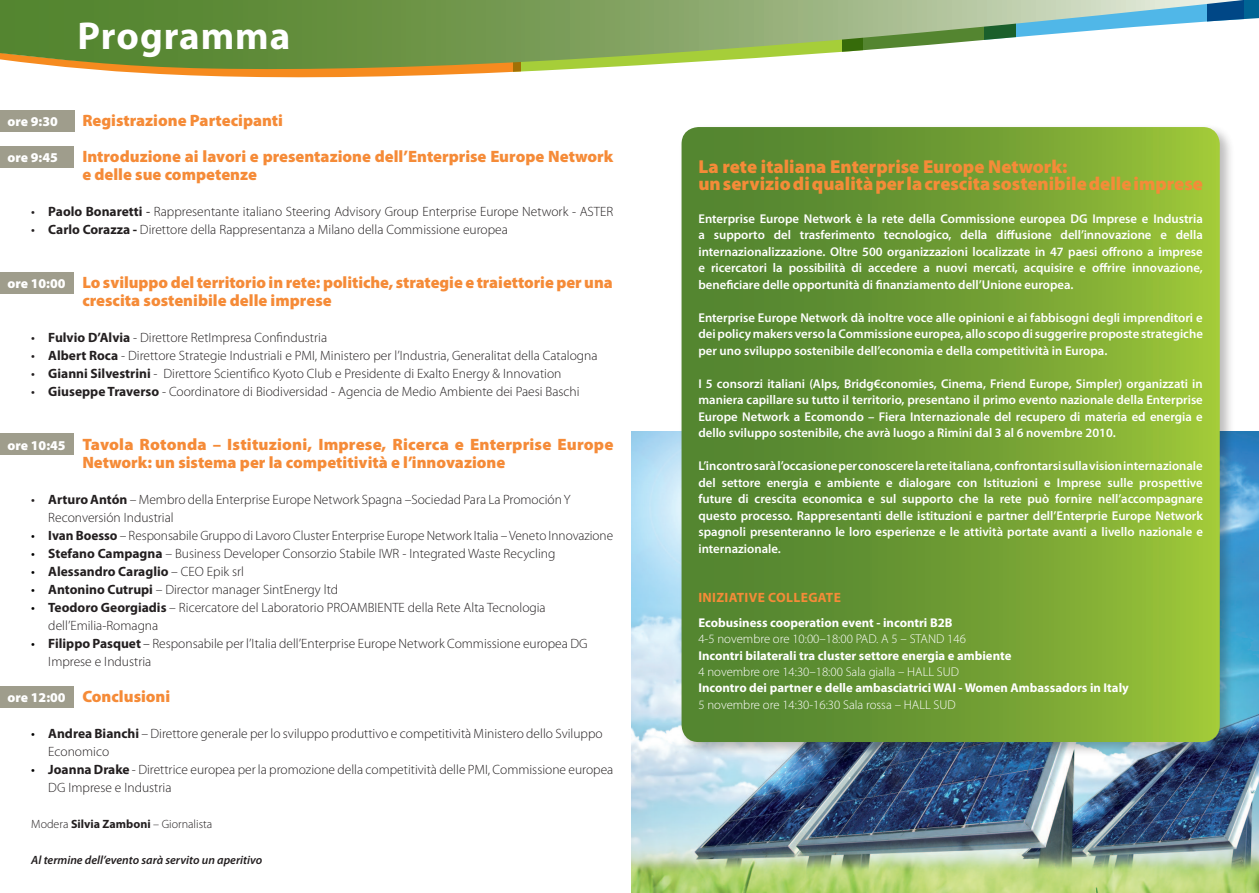
<style>
.page{position:relative;width:1259px;height:893px;background:#fff}
.page>*{position:absolute;margin:0;border:0;box-sizing:border-box;transform-origin:0 0}
.t1{font:700 39px "Myriad Pro";letter-spacing:.025em;color:#fff}
.t2{font:900 18.75px/16.5px "Myriad Pro";color:#f58b38}
.t3{font:900 16.5px/18px "Myriad Pro";color:#f58b38}
.t4{font:300 13.5px/18px "Myriad Pro";color:#231f20}
.t5{font:900 13.5px "Myriad Pro";color:#fff}
.t6{font:700 13.5px "Myriad Pro";color:#231f20}
.t7{font:700 13.5px "Myriad Pro";letter-spacing:.025em;color:#f58b38}
.t8{font:600 12.75px/16.5px "Myriad Pro";color:#fff;text-align:justify}
.t9{font:700 12.75px "Myriad Pro";color:#fff}
.t10{font:300 12.75px "Myriad Pro";color:#fff}
.t11{font:italic 600 12px "Myriad Pro";color:#231f20}
.t12{font:300 12px "Myriad Pro";color:#231f20}
.s1{font-weight:400}
.s2{font-weight:700}
.s3{font-weight:400;color:#000}
.s4{font-weight:300}
.s5{color:#000}
</style>
<div class="page">
<svg style="left:128px;top:72px;width:381px;height:6px;fill:#f68b1f"></svg>
<svg style="left:1243px;top:0;width:16px;height:20px"></svg>
<svg style="left:0;top:0;width:1243px;height:72px"></svg>
<img style="left:631px;top:432px;width:628px;height:461px">
<div style="left:0;top:110px;width:74px;height:22px;background:#9f9d8c"></div>
<div style="left:0;top:146px;width:74px;height:22px;background:#9f9d8c"></div>
<div style="left:0;top:272px;width:74px;height:22px;background:#9f9d8c"></div>
<div style="left:0;top:434px;width:74px;height:21px;background:#9f9d8c"></div>
<div style="left:0;top:686px;width:74px;height:22px;background:#9f9d8c"></div>
<div style="left:678px;top:124px;width:556px;height:632px;background:#231f20;opacity:.3"></div>
<svg style="left:681px;top:127px;width:538px;height:615px;background:#719f34"></svg>
<h1 class="t1" style="left:78px;top:11px;width:214px">Programma</h1>
<p class="t3" style="left:82px;top:103px;width:532px;line-height:36px">Registrazione Partecipanti<br>Introduzione ai lavori e presentazione dell’Enterprise Europe Network</p>
<p class="t3" style="left:82px;top:166px;width:176px">e delle sue competenze</p>
<p class="t4" style="left:31px;top:203px;width:583px"><span class="s1">•</span> <span class="s2">Paolo Bonaretti</span> <span class="s1">-</span> Rappresentante italiano Steering Advisory Group Enterprise Europe Network - ASTER</p>
<p class="t4" style="left:31px;top:221px;width:478px"><span class="s1">•</span> <span class="s2">Carlo Corazza -</span> Direttore della Rappresentanza a milano della Commissione europea</p>
<p class="t3" style="left:82px;top:274px;width:532px">Lo sviluppo del territorio in rete: politiche, strategie e traiettorie per una crescita sostenibile delle imprese</p>
<p class="t4" style="left:31px;top:329px;width:297px"><span class="s1">•</span> <span class="s2">Fulvio D’Alvia</span> - Direttore RetImpresa Confindustria</p>
<p class="t4" style="left:31px;top:347px;width:568px"><span class="s1">•</span> <span class="s2">Albert Roca</span> - Direttore Strategie Industriali e PmI, ministero per l’Industria, Generalitat della Catalogna</p>
<p class="t4" style="left:31px;top:365px;width:531px"><span class="s1">•</span> <span class="s2">Gianni Silvestrini</span> - Direttore Scientifico kyoto Club e Presidente di Exalto Energy &amp; Innovation</p>
<p class="t4" style="left:31px;top:383px;width:550px"><span class="s1">•</span> <span class="s2">Giuseppe Traverso</span> - Coordinatore di Biodiversidad - Agencia de medio Ambiente dei Paesi Baschi</p>
<p class="t3" style="left:82px;top:436px;width:532px">Tavola Rotonda – Istituzioni, Imprese, Ricerca e Enterprise Europe<br>Network: un sistema per la competitività e l’innovazione</p>
<p class="t4" style="left:48px;top:491px;width:524px;text-indent:-17px"><span class="s1">•</span> <span class="s2">Arturo Antón</span> – membro della Enterprise Europe Network Spagna –Sociedad Para La Promoción Y<br>Reconversión Industrial</p>
<p class="t4" style="left:31px;top:527px;width:583px"><span class="s3">•</span> <span class="s2">Ivan Boesso</span> – Responsabile Gruppo di Lavoro Cluster Enterprise Europe Network Italia – Veneto Innovazione</p>
<p class="t4" style="left:31px;top:545px;width:526px"><span class="s3">•</span> <span class="s2">Stefano Campagna</span> – Business Developer Consorzio Stabile IwR - Integrated waste Recycling</p>
<p class="t6" style="left:31px;top:563px;width:214px"><span class="s3">•</span> Alessandro Caraglio <span class="s4">– CEO Epik srl</span></p>
<p class="t4" style="left:31px;top:581px;width:308px"><span class="s3">•</span> <span class="s2">Antonino Cutrupi</span> – Director manager SintEnergy ltd</p>
<p class="t4" style="left:48px;top:599px;width:499px;text-indent:-17px"><span class="s3">•</span> <span class="s2">Teodoro Georgiadis</span> – Ricercatore del Laboratorio PROAmBIENTE della Rete Alta Tecnologia dell’Emilia-Romagna</p>
<p class="t4" style="left:48px;top:635px;width:541px;text-indent:-17px"><span class="s3">•</span> <span class="s2">Filippo Pasquet</span> <span class="s5">–</span> Responsabile per l’Italia dell’Enterprise Europe Network Commissione europea DG<br>Imprese e Industria</p>
<p class="t3" style="left:82px;top:688px;width:89px">Conclusioni</p>
<p class="t4" style="left:48px;top:725px;width:556px;text-indent:-17px"><span class="s3">•</span> <span class="s2">Andrea Bianchi</span> – Direttore generale per lo sviluppo produttivo e competitività ministero dello Sviluppo<br>Economico</p>
<p class="t4" style="left:48px;top:761px;width:566px;text-indent:-17px"><span class="s3">•</span> <span class="s2">Joanna Drake</span> - Direttrice europea per la promozione della competitività delle PmI, Commissione europea<br>DG Imprese e Industria</p>
<p class="t12" style="left:31px;top:817px;width:182px">modera <span class="s2">Silvia Zamboni</span> – Giornalista</p>
<p class="t11" style="left:31px;top:852px;width:233px">Al termine dell’evento sarà servito un aperitivo</p>
<p class="t5" style="left:8px;top:114px;width:52px">ore 9:30</p>
<p class="t5" style="left:8px;top:150px;width:52px">ore 9:45</p>
<p class="t5" style="left:8px;top:276px;width:59px">ore 10:00</p>
<p class="t5" style="left:8px;top:438px;width:59px">ore 10:45</p>
<p class="t5" style="left:8px;top:690px;width:59px">ore 12:00</p>
<h2 class="t2" style="left:698px;top:159px;width:506px">La rete italiana Enterprise Europe Network:<br>un servizio di qualità per la crescita sostenibile delle imprese</h2>
<p class="t8" style="left:698px;top:210px;width:506px">Enterprise Europe Network è la rete della Commissione europea DG Imprese e Industria a supporto del trasferimento tecnologico, della diffusione dell’innovazione e della internazionalizzazione. Oltre 500 organizzazioni localizzate in 47 paesi offrono a imprese e ricercatori la possibilità di accedere a nuovi mercati, acquisire e offrire innovazione, beneficiare delle opportunità di finanziamento dell’Unione europea.</p>
<p class="t8" style="left:698px;top:309px;width:506px">Enterprise Europe Network dà inoltre voce alle opinioni e ai fabbisogni degli imprenditori e dei policy makers verso la Commissione europea, allo scopo di suggerire proposte strategiche per uno sviluppo sostenibile dell’economia e della competitività in Europa.</p>
<p class="t8" style="left:698px;top:375px;width:506px">I 5 consorzi italiani (Alps, Bridg€conomies, Cinema, Friend Europe, Simpler) organizzati in maniera capillare su tutto il territorio, presentano il primo evento nazionale della Enterprise Europe Network a Ecomondo – Fiera Internazionale del recupero di materia ed energia e dello sviluppo sostenibile, che avrà luogo a Rimini dal 3 al 6 novembre 2010.</p>
<p class="t8" style="left:698px;top:457px;width:506px">L’incontro sarà l’occasione per conoscere la rete italiana, confrontarsi sulla vision internazionale del settore energia e ambiente e dialogare con Istituzioni e Imprese sulle prospettive future di crescita economica e sul supporto che la rete può fornire nell’accompagnare questo processo. Rappresentanti delle istituzioni e partner dell’Enterprie Europe Network spagnoli presenteranno le loro esperienze e le attività portate avanti a livello nazionale e internazionale.</p>
<p class="t7" style="left:698px;top:589px;width:144px">INIZIATIVE COLLEGATE</p>
<p class="t9" style="left:698px;top:615px;width:256px">Ecobusiness cooperation event - incontri B2B</p>
<p class="t10" style="left:698px;top:632px;width:269px">4-5 novembre ore 10:00–18:00 PAD. A 5 – STAND 146</p>
<p class="t9" style="left:698px;top:647px;width:314px">Incontri bilaterali tra cluster settore energia e ambiente</p>
<p class="t10" style="left:698px;top:665px;width:262px">4 novembre ore 14:30–18:00 Sala gialla – HALL SUD</p>
<p class="t9" style="left:698px;top:680px;width:432px">Incontro dei partner e delle ambasciatrici WAI - Women Ambassadors in Italy</p>
<p class="t10" style="left:698px;top:697px;width:259px">5 novembre ore 14:30-16:30 Sala rossa – HALL SUD</p>
</div>
